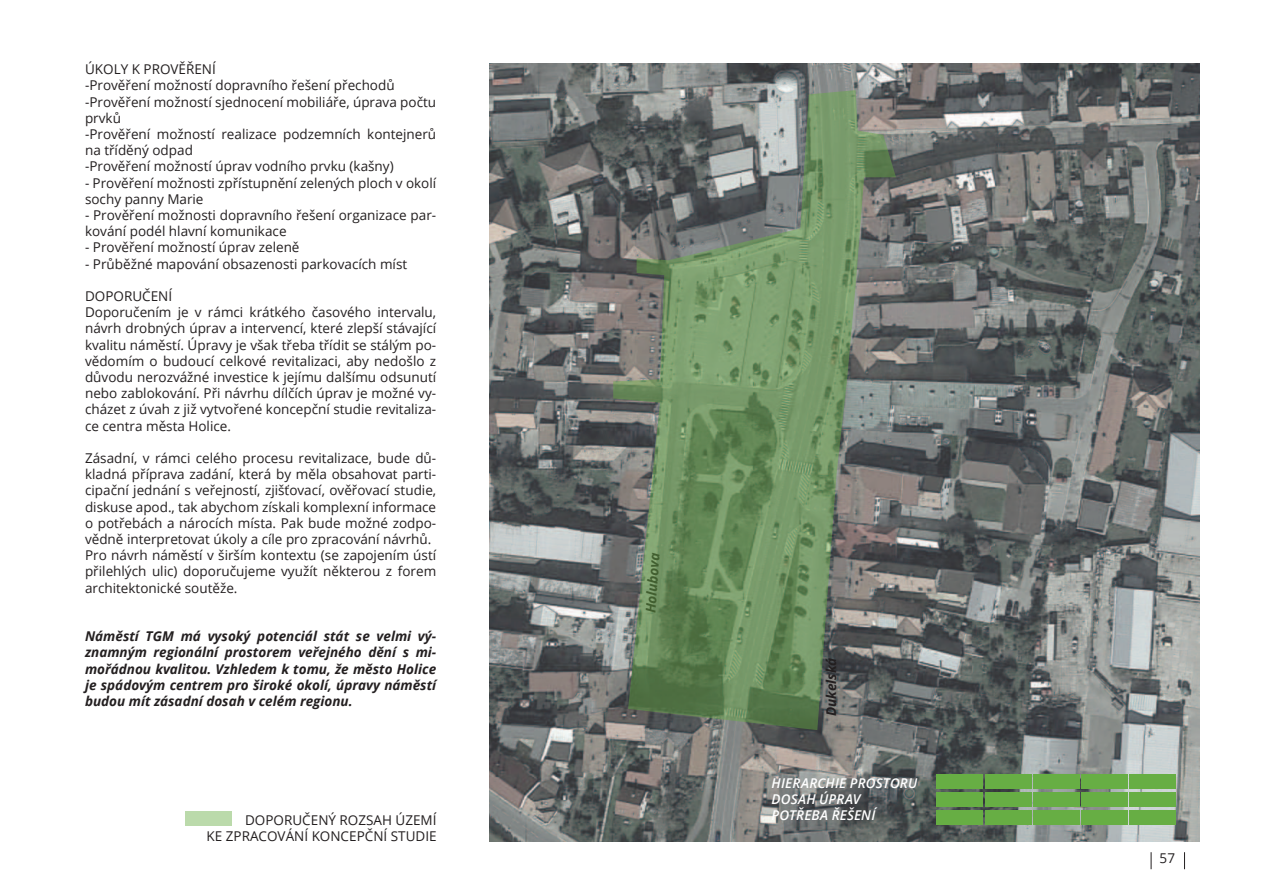
<style>
.page{position:relative;width:1263px;height:893px;background:#fff}
.page>*{position:absolute;margin:0;border:0;box-sizing:border-box;transform-origin:0 0}
.t1{font:13.5px/16.2px "Open Sans";color:#231f20}
.t2{font:italic 700 13.5px/16.2px "Open Sans";color:#231f20;text-align:justify}
.t3{font:italic 600 13.5px/16px "Open Sans";letter-spacing:.015em;color:#fff}
</style>
<div class="page">
<img style="left:490px;top:64px;width:709px;height:778px">
<div style="left:185px;top:811px;width:47px;height:14px;background:#bbdaab"></div>
<svg style="left:613px;top:90px;width:283px;height:640px;background:#72856a"></svg>
<svg style="left:1151px;top:852px;width:1px;height:17px"></svg>
<svg style="left:1184px;top:852px;width:1px;height:17px"></svg>
<div style="left:1128px;top:775px;width:47px;height:14px;background:#67ae44"></div>
<div style="left:1128px;top:792px;width:47px;height:15px;background:#67ae44"></div>
<div style="left:1128px;top:810px;width:47px;height:14px;background:#67ae44"></div>
<div style="left:1033px;top:775px;width:46px;height:14px;background:#67ae44"></div>
<div style="left:1033px;top:792px;width:46px;height:15px;background:#67ae44"></div>
<div style="left:1033px;top:810px;width:46px;height:14px;background:#67ae44"></div>
<div style="left:1081px;top:775px;width:46px;height:14px;background:#67ae44"></div>
<div style="left:1081px;top:792px;width:46px;height:15px;background:#67ae44"></div>
<div style="left:1081px;top:810px;width:46px;height:14px;background:#67ae44"></div>
<div style="left:985px;top:775px;width:46px;height:14px;background:#67ae44"></div>
<div style="left:985px;top:792px;width:46px;height:15px;background:#67ae44"></div>
<div style="left:985px;top:810px;width:46px;height:14px;background:#67ae44"></div>
<div style="left:936px;top:775px;width:47px;height:14px;background:#67ae44"></div>
<div style="left:936px;top:792px;width:47px;height:15px;background:#67ae44"></div>
<div style="left:936px;top:810px;width:47px;height:14px;background:#67ae44"></div>
<p class="t1" style="left:85px;top:61px;width:353px">ÚKOLY K PROVĚŘENÍ<br>-Prověření možností dopravního řešení přechodů -Prověření možností sjednocení mobiliáře, úprava počtu prvků<br>-Prověření možností realizace podzemních kontejnerů na tříděný odpad<br>-Prověření možností úprav vodního prvku (kašny)</p>
<p class="t1" style="left:85px;top:174px;width:353px">- Prověření možnosti zpřístupnění zelených ploch v okolí sochy panny Marie</p>
<p class="t1" style="left:85px;top:207px;width:353px">- Prověření možnosti dopravního řešení organizace par&shy;kování podél hlavní komunikace</p>
<p class="t1" style="left:85px;top:239px;width:216px">- Prověření možností úprav zeleně</p>
<p class="t1" style="left:85px;top:255px;width:324px">- Průběžné mapování obsazenosti parkovacích míst</p>
<p class="t1" style="left:85px;top:288px;width:353px">DOPORUČENÍ<br>Doporučením je v rámci krátkého časového intervalu, návrh drobných úprav a intervencí, které zlepší stávající kvalitu náměstí. Úpravy je však třeba třídit se stálým po&shy;vědomím o budoucí celkové revitalizaci, aby nedošlo z důvodu nerozvážné investice k jejímu dalšímu odsunutí nebo zablokování. Při návrhu dílčích úprav je možné vy&shy;cházet z úvah z již vytvořené koncepční studie revitaliza&shy;ce centra města Holice.</p>
<p class="t1" style="left:85px;top:450px;width:353px">Zásadní, v rámci celého procesu revitalizace, bude dů&shy;kladná příprava zadání, která by měla obsahovat parti&shy;cipační jednání s veřejností, zjišťovací, ověřovací studie, diskuse apod., tak abychom získali komplexní informace o potřebách a nárocích místa. Pak bude možné zodpo&shy;vědně interpretovat úkoly a cíle pro zpracování návrhů.<br>Pro návrh náměstí v širším kontextu (se zapojením ústí přilehlých ulic) doporučujeme využít některou z forem architektonické soutěže.</p>
<p class="t2" style="left:85px;top:628px;width:353px">Náměstí TGM má vysoký potenciál stát se velmi vý&shy;znamným regionální prostorem veřejného dění s mi&shy;mořádnou kvalitou. Vzhledem k tomu, že město Holice je spádovým centrem pro široké okolí, úpravy náměstí budou mít zásadní dosah v celém regionu.</p>
<p class="t1" style="left:207px;top:811px;width:232px;text-align:right">DOPORUČENÝ ROZSAH ÚZEMÍ<br>KE ZPRACOVÁNÍ KONCEPČNÍ STUDIE</p>
<p class="t2" style="left:642px;top:612px;width:62px;rotate:-86deg">Holubova</p>
<p class="t2" style="left:823px;top:716px;width:60px;rotate:-90deg">Dukelská</p>
<p class="t3" style="left:772px;top:774px;width:147px">HIERARCHIE PROSTORU<br>DOSAH ÚPRAV<br>POTŘEBA ŘEŠENÍ</p>
<p class="t1" style="left:1159px;top:849px;width:17px">57</p>
</div>
